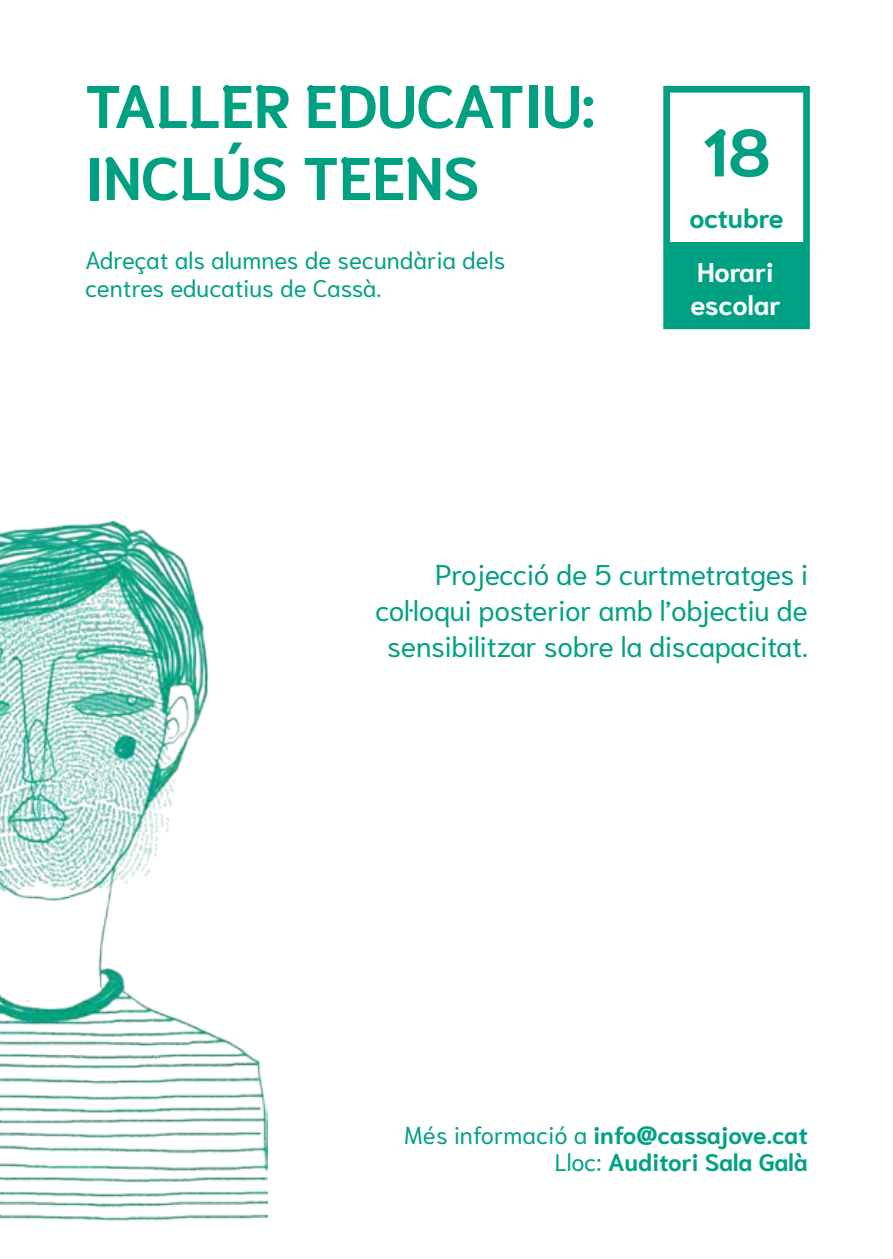
<style>
.page{position:relative;width:893px;height:1259px;background:#fff}
.page>*{position:absolute;margin:0;border:0;box-sizing:border-box;transform-origin:0 0}
.t1{font:700 66.6px "Niramit";color:#00a183}
.t2{font:700 60px/72px "Niramit";color:#00a183}
.t3{font:28.5px/36px "Niramit";letter-spacing:-.01em;color:#00a183;text-align:right}
.t4{font:700 27px/33px "Niramit";color:#fff}
.t5{font:700 26.7px "Niramit";letter-spacing:-.01em;color:#00a183}
.t6{font:24px/28.8px "Niramit";color:#00a183}
.t7{font:700 24px/27px "Niramit";color:#00a183;text-align:right}
.s1{font-weight:400}
</style>
<div class="page">
<img style="left:0;top:521px;width:268px;height:700px">
<div style="left:663px;top:86px;width:147px;height:243px;border:7px solid #00a183"></div>
<div style="left:666px;top:242px;width:141px;height:87px;background:#00a183"></div>
<h2 class="t2" style="left:85px;top:71px;width:512px">TALLER EDUCATIU:<br>INCLÚS TEENS</h2>
<p class="t6" style="left:85px;top:245px;width:422px">Adreçat als alumnes de secundària dels centres educatius de Cassà.</p>
<h1 class="t1" style="left:702px;top:114px;width:70px">18</h1>
<p class="t5" style="left:689px;top:203px;width:96px">octubre</p>
<p class="t4" style="left:690px;top:256px;width:92px">Horari escolar</p>
<p class="t3" style="left:375px;top:557px;width:434px">Projecció de 5 curtmetratges i col·loqui posterior amb l’objectiu de sensibilitzar sobre la discapacitat.</p>
<p class="t7" style="left:404px;top:1122px;width:405px"><span class="s1">Més informació a</span> info@cassajove.cat<br><span class="s1">Lloc:</span> Auditori Sala Galà</p>
</div>
